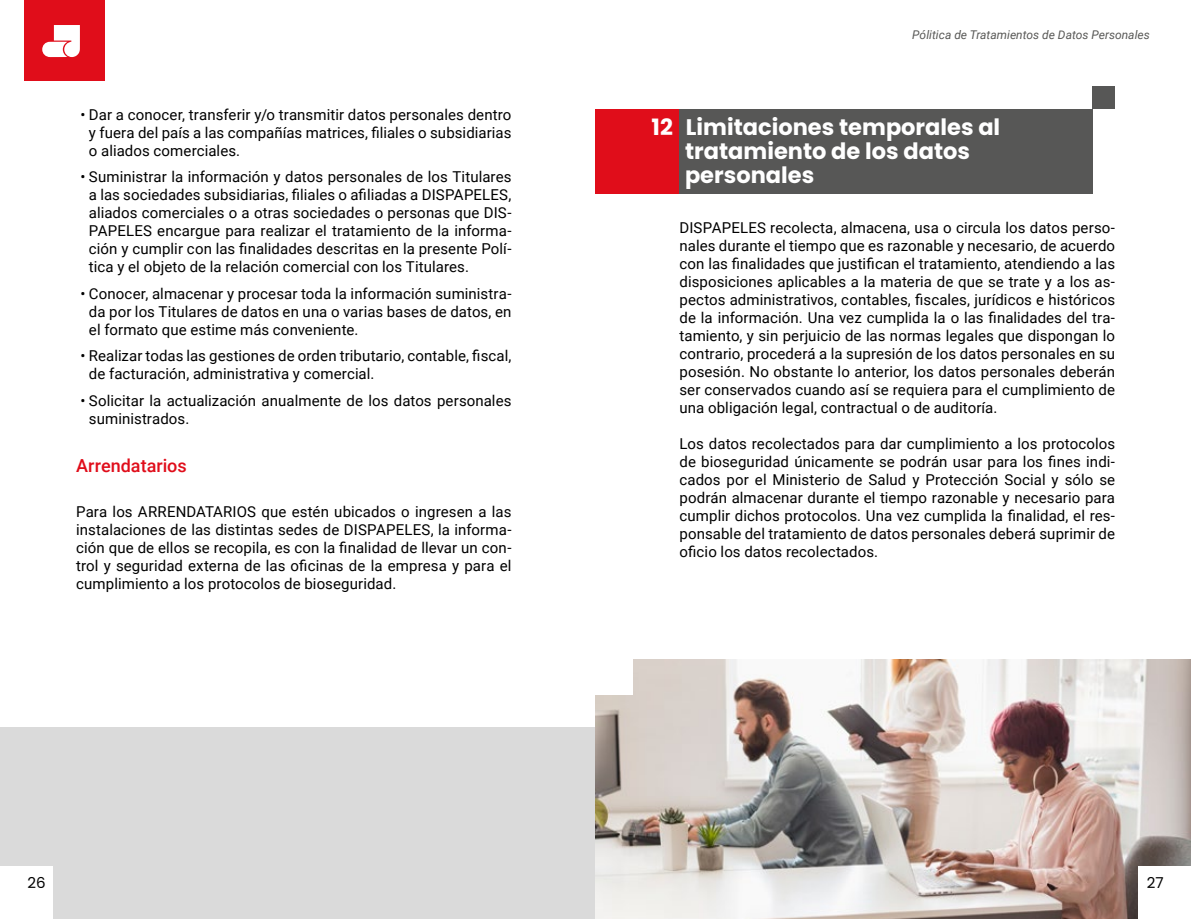
<style>
.page{position:relative;width:1191px;height:919px;background:#fff}
.page>*{position:absolute;margin:0;border:0;box-sizing:border-box;transform-origin:0 0}
.t1{font:700 22.5px/24px "Poppins";color:#fff}
.t2{font:500 18px "Roboto";color:#e00d1a}
.t3{font:15px/18px "Roboto";letter-spacing:.005em;color:#000;text-align:justify}
.t4{font:15px "Poppins";color:#000}
.t5{font:italic 12px "Roboto";color:#585856}
</style>
<div class="page">
<div style="left:0;top:727px;width:595px;height:191px;background:#dadada"></div>
<img style="left:595px;top:659px;width:596px;height:259px">
<div style="left:595px;top:657px;width:37px;height:37px;background:#fff"></div>
<div style="left:24px;top:0;width:80px;height:81px;background:#e00d1a"></div>
<svg style="left:42px;top:25px;width:38px;height:32px"></svg>
<div style="left:0;top:865px;width:53px;height:53px;background:#fff"></div>
<div style="left:1137px;top:865px;width:54px;height:53px;background:#fff"></div>
<div style="left:595px;top:108px;width:84px;height:85px;background:#e00d1a"></div>
<div style="left:679px;top:108px;width:413px;height:85px;background:#575756"></div>
<div style="left:1092px;top:86px;width:23px;height:22px;background:#575756"></div>
<p class="t3" style="left:89px;top:105px;width:424px;text-indent:-9px">• Dar a conocer, transferir y/o transmitir datos personales dentro y fuera del país a las compañías matrices, filiales o subsidiarias o aliados comerciales.</p>
<p class="t3" style="left:89px;top:167px;width:424px;text-indent:-9px">• Suministrar la información y datos personales de los Titulares a las sociedades subsidiarias, filiales o afiliadas a DISPAPELES, aliados comerciales o a otras sociedades o personas que DIS-PAPELES encargue para realizar el tratamiento de la informa&shy;ción y cumplir con las finalidades descritas en la presente Polí&shy;tica y el objeto de la relación comercial con los Titulares.</p>
<p class="t3" style="left:89px;top:284px;width:424px;text-indent:-9px">• Conocer, almacenar y procesar toda la información suministra&shy;da por los Titulares de datos en una o varias bases de datos, en el formato que estime más conveniente.</p>
<p class="t3" style="left:89px;top:346px;width:424px;text-indent:-9px">• Realizar todas las gestiones de orden tributario, contable, fiscal, de facturación, administrativa y comercial.</p>
<p class="t3" style="left:89px;top:391px;width:424px;text-indent:-9px">• Solicitar la actualización anualmente de los datos personales suministrados.</p>
<p class="t2" style="left:76px;top:453px;width:112px">Arrendatarios</p>
<p class="t3" style="left:76px;top:501px;width:437px">Para los ARRENDATARIOS que estén ubicados o ingresen a las instalaciones de las distintas sedes de DISPAPELES, la informa&shy;ción que de ellos se recopila, es con la finalidad de llevar un con&shy;trol y seguridad externa de las oficinas de la empresa y para el cumplimiento a los protocolos de bioseguridad.</p>
<p class="t5" style="left:912px;top:27px;width:239px">Pólitica de Tratamientos de Datos Personales</p>
<h1 class="t1" style="left:685px;top:115px;width:317px;text-indent:-33px">12 Limitaciones temporales al tratamiento de los datos personales</h1>
<p class="t3" style="left:679px;top:218px;width:437px">DISPAPELES recolecta, almacena, usa o circula los datos perso&shy;nales durante el tiempo que es razonable y necesario, de acuerdo con las finalidades que justifican el tratamiento, atendiendo a las disposiciones aplicables a la materia de que se trate y a los as&shy;pectos administrativos, contables, fiscales, jurídicos e históricos de la información. Una vez cumplida la o las finalidades del tra&shy;tamiento, y sin perjuicio de las normas legales que dispongan lo contrario, procederá a la supresión de los datos personales en su posesión. No obstante lo anterior, los datos personales deberán ser conservados cuando así se requiera para el cumplimiento de una obligación legal, contractual o de auditoría.</p>
<p class="t3" style="left:679px;top:434px;width:437px">Los datos recolectados para dar cumplimiento a los protocolos de bioseguridad únicamente se podrán usar para los fines indi&shy;cados por el Ministerio de Salud y Protección Social y sólo se podrán almacenar durante el tiempo razonable y necesario para cumplir dichos protocolos. Una vez cumplida la finalidad, el res&shy;ponsable del tratamiento de datos personales deberá suprimir de oficio los datos recolectados.</p>
<p class="t4" style="left:28px;top:873px;width:20px">26</p>
<p class="t4" style="left:1147px;top:873px;width:18px">27</p>
</div>
